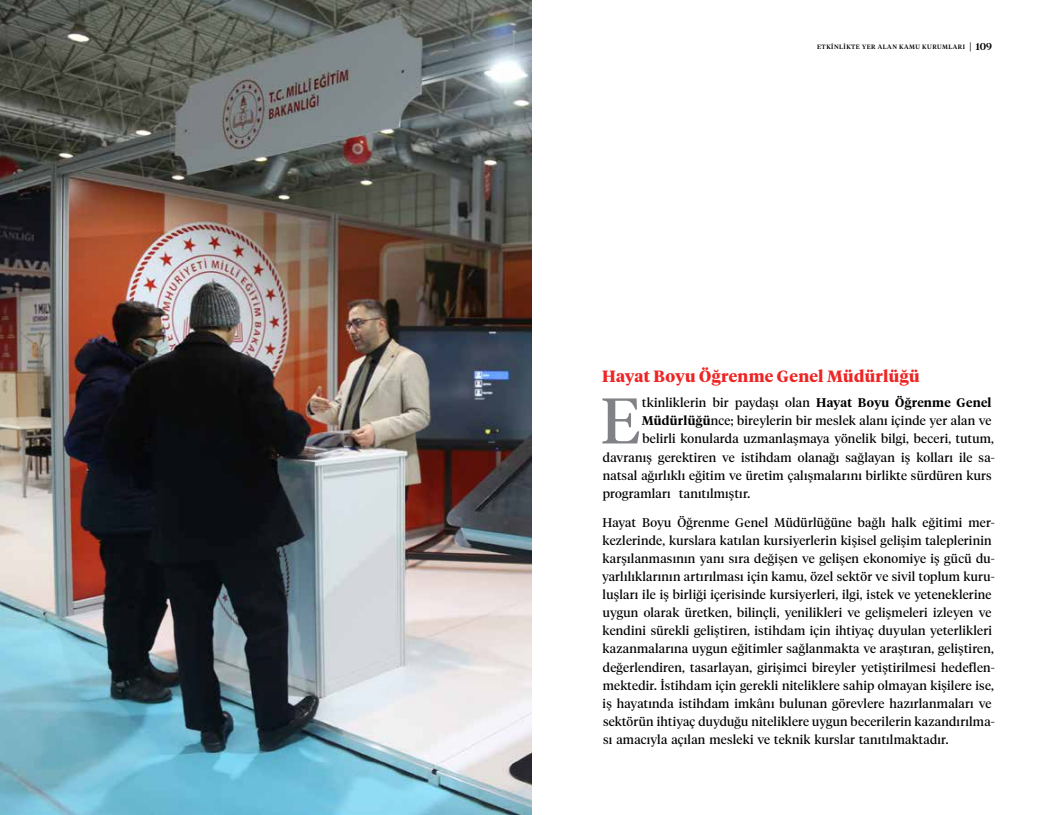
<style>
.page{position:relative;width:1063px;height:815px;background:#fff}
.page>*{position:absolute;margin:0;border:0;box-sizing:border-box;transform-origin:0 0}
.t1{font:64.12px "Tiempos Headline";color:#808285}
.t2{font:700 16.25px "Tiempos Headline";letter-spacing:.02em;color:#ee2524}
.t3{font:12.5px/18.1px "Tiempos Headline";letter-spacing:.02em;color:#000}
.t4{font:500 10px "Tiempos Headline";color:#000}
.t5{font:500 6.25px "Tiempos Headline";letter-spacing:.08em;color:#000}
.s1{font-weight:600}
</style>
<div class="page">
<img style="left:0;top:0;width:531px;height:815px">
<p class="t5" style="left:817px;top:42px;width:149px">ETKINLIKTE YER ALAN KAMU KURUMLARI</p>
<p class="t4" style="left:970px;top:39px;width:24px">| 109</p>
<h2 class="t2" style="left:602px;top:365px;width:319px">Hayat Boyu Öğrenme Genel Müdürlüğü</h2>
<h1 class="t1" style="left:601px;top:377px;width:41px">E</h1>
<p class="t3" style="left:642px;top:393px;width:351px">tkinliklerin bir paydaşı olan <span class="s1">Hayat Boyu Öğrenme Genel</span></p>
<p class="t3" style="left:642px;top:411px;width:351px"><span class="s1">Müdürlüğü</span>nce; bireylerin bir meslek alanı içinde yer alan ve</p>
<p class="t3" style="left:642px;top:429px;width:353px">belirli konularda uzmanlaşmaya yönelik bilgi, beceri, tutum,</p>
<p class="t3" style="left:603px;top:447px;width:394px">davranış gerektiren ve istihdam olanağı sağlayan iş kolları ile sa-</p>
<p class="t3" style="left:603px;top:466px;width:390px">natsal ağırlıklı eğitim ve üretim çalışmalarını birlikte sürdüren kurs</p>
<p class="t3" style="left:603px;top:484px;width:149px">programları tanıtılmıştır.</p>
<p class="t3" style="left:602px;top:512px;width:394px">Hayat Boyu Öğrenme Genel Müdürlüğüne bağlı halk eğitimi mer&shy;kezlerinde, kurslara katılan kursiyerlerin kişisel gelişim taleplerinin karşılanmasının yanı sıra değişen ve gelişen ekonomiye iş gücü du&shy;yarlılıklarının artırılması için kamu, özel sektör ve sivil toplum kuru&shy;luşları ile iş birliği içerisinde kursiyerleri, ilgi, istek ve yeteneklerine uygun olarak üretken, bilinçli, yenilikleri ve gelişmeleri izleyen ve kendini sürekli geliştiren, istihdam için ihtiyaç duyulan yeterlikleri kazanmalarına uygun eğitimler sağlanmakta ve araştıran, geliştiren, değerlendiren, tasarlayan, girişimci bireyler yetiştirilmesi hedeflen&shy;mektedir. İstihdam için gerekli niteliklere sahip olmayan kişilere ise, iş hayatında istihdam imkânı bulunan görevlere hazırlanmaları ve sektörün ihtiyaç duyduğu niteliklere uygun becerilerin kazandırılma&shy;sı amacıyla açılan mesleki ve teknik kurslar tanıtılmaktadır.</p>
</div>
